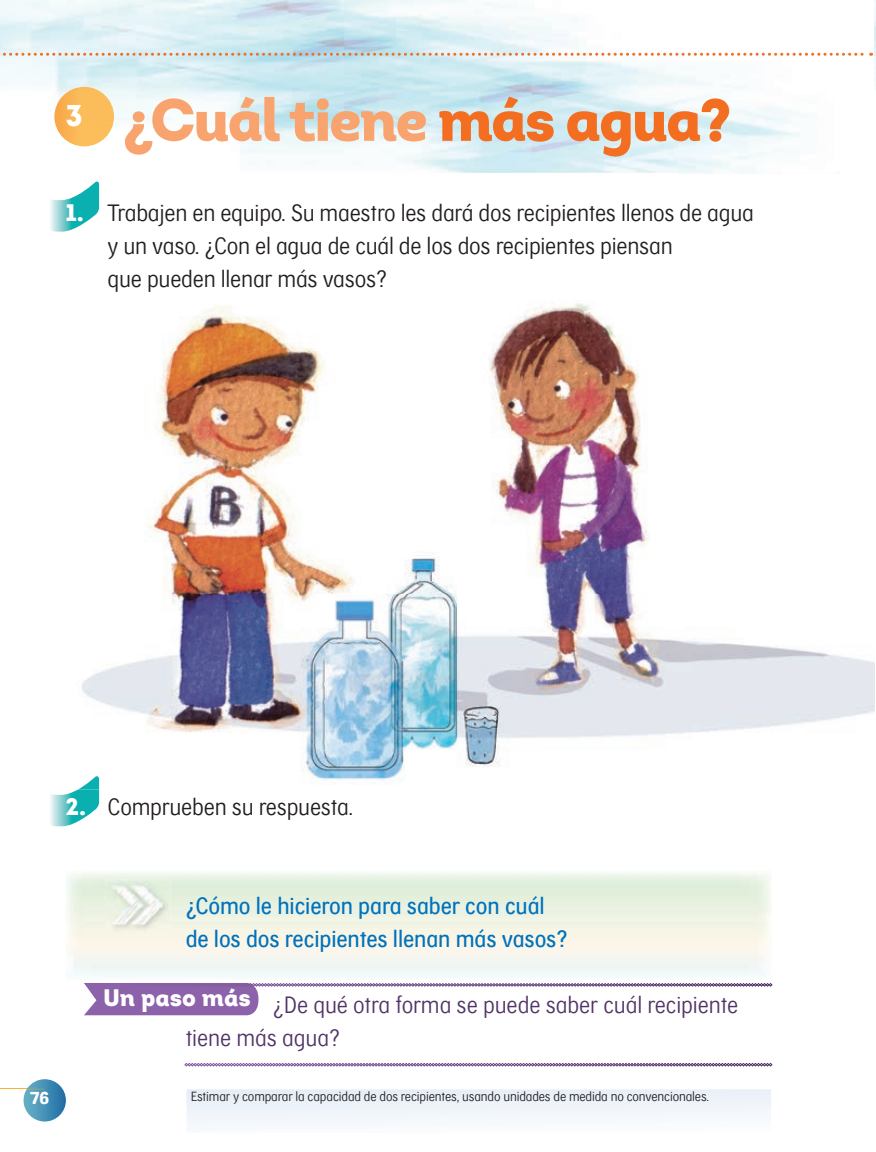
<style>
.page{position:relative;width:876px;height:1152px;background:#fff}
.page>*{position:absolute;margin:0;border:0;box-sizing:border-box;transform-origin:0 0}
.t1{font:60px "Intro Black Alt";letter-spacing:-.04em;color:#f9a46e}
.t2{font:300 24px/33px "Skilt Gothic";letter-spacing:-.01em;color:#231f20}
.t3{font:24px/33px "Skilt Gothic";letter-spacing:-.005em;color:#0072bc}
.t4{font:300 24px/33px "Skilt Gothic";letter-spacing:-.005em;color:#523566}
.t5{font:700 18px "Skilt Gothic";color:#fff}
.t6{font:300 13.5px "Skilt Gothic";letter-spacing:-.01em;color:#231f20}
.s1{color:#f36e21}
.s2{font-family:"Intro Black Alt";font-weight:400;color:#fff}
</style>
<div class="page">
<img style="left:874px;top:3px;width:1px;height:79px">
<img style="left:54px;top:87px;width:60px;height:59px;border-radius:30px">
<img style="left:108px;top:881px;width:59px;height:49px">
<svg style="left:50px;top:181px;width:49px;height:51px"></svg>
<svg style="left:50px;top:789px;width:49px;height:37px"></svg>
<img style="left:81px;top:303px;width:792px;height:486px">
<img style="left:79px;top:776px;width:20px;height:13px">
<svg style="left:84px;top:983px;width:688px;height:33px"></svg>
<svg style="left:184px;top:1063px;width:588px;height:3px;background:#957ba7"></svg>
<div style="left:186px;top:1089px;width:584px;height:35px;background:#eef4fa"></div>
<svg style="left:0;top:53px;width:876px;height:3px"></svg>
<hr style="left:0;top:1088px;width:43px;height:1px;background:#fbb033">
<svg style="left:24px;top:1079px;width:42px;height:42px"></svg>
<h1 class="t1" style="left:66px;top:80px;width:667px"><sup>3</sup> ¿Cuál tiene <span class="s1">más agua?</span></h1>
<p class="t2" style="left:108px;top:196px;width:647px;text-indent:-42px"><span class="s2">1.</span> Trabajen en equipo. Su maestro les dará dos recipientes llenos de agua y un vaso. ¿Con el agua de cuál de los dos recipientes piensan<br>que pueden llenar más vasos?</p>
<p class="t2" style="left:66px;top:790px;width:289px"><span class="s2">2.</span> Comprueben su respuesta.</p>
<p class="t3" style="left:186px;top:889px;width:383px">¿Cómo le hicieron para saber con cuál de los dos recipientes llenan más vasos?</p>
<p class="t4" style="left:186px;top:988px;width:554px;text-indent:-83px"><sup>Un</sup> <sup>paso</sup> <sup>más</sup> ¿De qué otra forma se puede saber cuál recipiente tiene más agua?</p>
<p class="t5" style="left:30px;top:1086px;width:21px">76</p>
<p class="t6" style="left:191px;top:1088px;width:520px">Estimar y comparar la capacidad de dos recipientes, usando unidades de medida no convencionales.</p>
</div>
